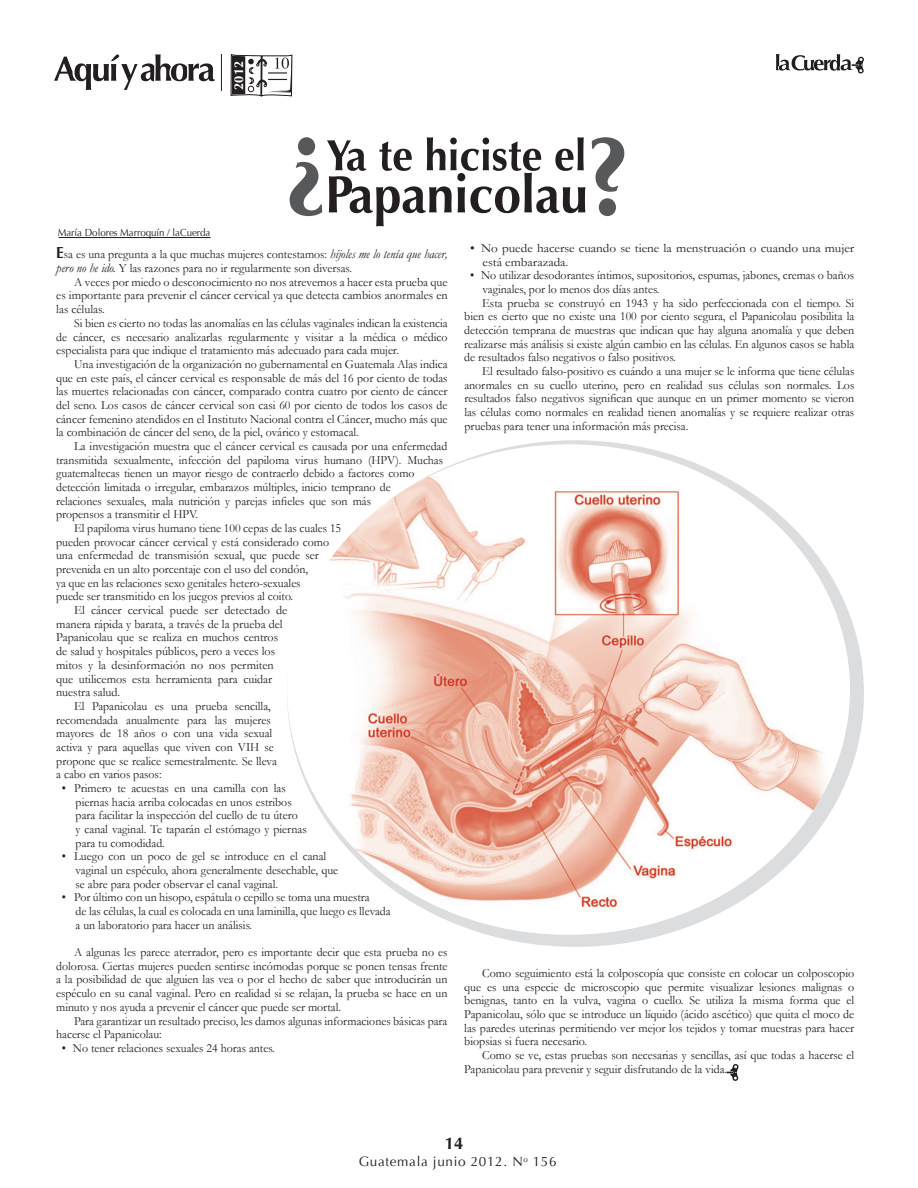
<style>
.page{position:relative;width:918px;height:1188px;background:#fff}
.page>*{position:absolute;margin:0;border:0;box-sizing:border-box;transform-origin:0 0}
.t1{font:700 16.8px "Optima";color:#231f20}
.t2{font:13.5px "Optima";letter-spacing:.05em;color:#231f20}
.t3{font:700 12.9px "Optima";color:#fff}
.t4{font:12.6px/13.6px "Garamond";color:#231f20;scale:.95 1}
.t5{font:12.6px/13.6px "Garamond";color:#231f20;text-align:justify}
.t6{font:12.6px/13.6px "Garamond";color:#231f20;text-align:justify;scale:.96 1}
.t7{font:12.6px/13.6px "Garamond";color:#231f20;scale:1.05 1}
.t8{font:10.2px "Optima";color:#231f20;scale:.95 1}
.s1{font-family:"Optima";font-weight:700;font-size:15.9px}
.s2{font-style:italic;font-size:13.05px}
</style>
<div class="page">
<svg style="left:776px;top:54px;width:88px;height:20px"></svg>
<svg style="left:54px;top:54px;width:161px;height:36px"></svg>
<hr style="left:221px;top:54px;width:1px;height:37px;background:#231f20">
<hr style="left:59px;top:237px;width:152px;height:1px;background:#231f20">
<svg style="left:726px;top:1064px;width:13px;height:17px"></svg>
<img style="left:303px;top:460px;width:547px;height:475px">
<svg style="left:230px;top:54px;width:355px;height:173px"></svg>
<svg style="left:592px;top:137px;width:32px;height:79px"></svg>
<p class="t3" style="left:232px;top:90px;width:30px;rotate:-90deg">2012</p>
<p class="t8" style="left:58px;top:227px;width:162px">María Dolores Marroquín / laCuerda</p>
<p class="t4" style="left:56px;top:248px;width:413px"><span class="s1">E</span>sa es una pregunta a la que muchas mujeres contestamos: <span class="s2">híjoles me lo tenía que hacer, pero no he ido.</span> Y las razones para no ir regularmente son diversas.</p>
<p class="t5" style="left:56px;top:275px;width:393px;text-indent:18px">A veces por miedo o desconocimiento no nos atrevemos a hacer esta prueba que es importante para prevenir el cáncer cervical ya que detecta cambios anormales en las células.</p>
<p class="t4" style="left:56px;top:316px;width:413px;text-align:justify;text-indent:18px">Si bien es cierto no todas las anomalías en las células vaginales indican la existencia de cáncer, es necesario analizarlas regularmente y visitar a la médica o médico especialista para que indique el tratamiento más adecuado para cada mujer.</p>
<p class="t4" style="left:56px;top:357px;width:414px;text-align:justify;text-indent:18px">Una investigación de la organización no gubernamental en Guatemala Alas indica que en este país, el cáncer cervical es responsable de más del 16 por ciento de todas las muertes relacionadas con cáncer, comparado contra cuatro por ciento de cáncer del seno. Los casos de cáncer cervical son casi 60 por ciento de todos los casos de cáncer femenino atendidos en el Instituto Nacional contra el Cáncer, mucho más que la combinación de cáncer del seno, de la piel, ovárico y estomacal.</p>
<p class="t4" style="left:74px;top:439px;width:395px">La investigación muestra que el cáncer cervical es causada por una enfermedad</p>
<p class="t4" style="left:56px;top:453px;width:409px">transmitida sexualmente, infección del papiloma virus humano (HPV). Muchas</p>
<p class="t4" style="left:56px;top:466px;width:379px">guatemaltecas tienen un mayor riesgo de contraerlo debido a factores como</p>
<p class="t4" style="left:56px;top:480px;width:354px">detección limitada o irregular, embarazos múltiples, inicio temprano de</p>
<p class="t4" style="left:56px;top:494px;width:333px">relaciones sexuales, mala nutrición y parejas inieles que son más</p>
<p class="t4" style="left:56px;top:507px;width:151px">propensos a transmitir el HPV.</p>
<p class="t4" style="left:74px;top:521px;width:283px">El papiloma virus humano tiene 100 cepas de las cuales 15</p>
<p class="t4" style="left:56px;top:535px;width:289px">pueden provocar cáncer cervical y está considerado como</p>
<p class="t4" style="left:56px;top:548px;width:278px">una enfermedad de transmisión sexual, que puede ser</p>
<p class="t4" style="left:56px;top:562px;width:267px">prevenida en un alto porcentaje con el uso del condón,</p>
<p class="t4" style="left:56px;top:576px;width:259px">ya que en las relaciones sexo genitales hetero-sexuales</p>
<p class="t4" style="left:56px;top:590px;width:251px">puede ser transmitido en los juegos previos al coito.</p>
<p class="t5" style="left:74px;top:603px;width:215px">El cáncer cervical puede ser detectado de</p>
<p class="t5" style="left:56px;top:617px;width:228px">manera rápida y barata, a través de la prueba del</p>
<p class="t5" style="left:56px;top:631px;width:223px">Papanicolau que se realiza en muchos centros</p>
<p class="t5" style="left:56px;top:644px;width:221px">de salud y hospitales públicos, pero a veces los</p>
<p class="t5" style="left:56px;top:658px;width:219px">mitos y la desinformación no nos permiten</p>
<p class="t5" style="left:56px;top:672px;width:218px">que utilicemos esta herramienta para cuidar</p>
<p class="t5" style="left:56px;top:685px;width:65px">nuestra salud.</p>
<p class="t4" style="left:74px;top:699px;width:208px">El Papanicolau es una prueba sencilla,</p>
<p class="t4" style="left:56px;top:714px;width:227px">recomendada anualmente para las mujeres</p>
<p class="t4" style="left:56px;top:726px;width:229px">mayores de 18 años o con una vida sexual</p>
<p class="t4" style="left:56px;top:740px;width:231px">activa y para aquellas que viven con VIH se</p>
<p class="t4" style="left:56px;top:754px;width:234px">propone que se realice semestralmente. Se lleva</p>
<p class="t4" style="left:56px;top:767px;width:112px">a cabo en varios pasos:</p>
<p class="t4" style="left:76px;top:781px;width:245px;text-indent:-14px">• Primero te acuestas en una camilla con las piernas hacia arriba colocadas en unos estribos para facilitar la inspección del cuello de tu útero<br>y canal vaginal. Te taparán el estómago y piernas para tu comodidad.</p>
<p class="t4" style="left:76px;top:849px;width:278px;text-indent:-14px">• Luego con un poco de gel se introduce en el canal vaginal un espéculo, ahora generalmente desechable, que se abre para poder observar el canal vaginal.</p>
<p class="t4" style="left:76px;top:890px;width:333px;text-indent:-14px">• Por último con un hisopo, espátula o cepillo se toma una muestra<br>de las células, la cual es colocada en una laminilla, que luego es llevada a un laboratorio para hacer un análisis.</p>
<p class="t4" style="left:56px;top:945px;width:413px;text-align:justify;text-indent:18px">A algunas les parece aterrador, pero es importante decir que esta prueba no es dolorosa. Ciertas mujeres pueden sentirse incómodas porque se ponen tensas frente a la posibilidad de que alguien las vea o por el hecho de saber que introducirán un espéculo en su canal vaginal. Pero en realidad si se relajan, la prueba se hace en un minuto y nos ayuda a prevenir el cáncer que puede ser mortal.</p>
<p class="t4" style="left:56px;top:1014px;width:413px;text-indent:18px">Para garantizar un resultado preciso, les damos algunas informaciones básicas para hacerse el Papanicolau:</p>
<p class="t4" style="left:62px;top:1041px;width:226px">• No tener relaciones sexuales 24 horas antes.</p>
<p class="t7" style="left:483px;top:241px;width:356px;text-indent:-13px">• No puede hacerse cuando se tiene la menstruación o cuando una mujer está embarazada.</p>
<p class="t4" style="left:470px;top:268px;width:406px">• No utilizar desodorantes íntimos, supositorios, espumas, jabones, cremas o baños</p>
<p class="t4" style="left:483px;top:282px;width:188px">vaginales, por lo menos dos días antes.</p>
<p class="t4" style="left:482px;top:296px;width:393px">Esta prueba se construyó en 1943 y ha sido perfeccionada con el tiempo. Si</p>
<p class="t4" style="left:464px;top:309px;width:412px">bien es cierto que no existe una 100 por ciento segura, el Papanicolau posibilita la</p>
<p class="t4" style="left:464px;top:323px;width:412px">detección temprana de muestras que indican que hay alguna anomalía y que deben</p>
<p class="t4" style="left:464px;top:337px;width:412px">realizarse más análisis si existe algún cambio en las células. En algunos casos se habla</p>
<p class="t4" style="left:464px;top:350px;width:224px">de resultados falso negativos o falso positivos.</p>
<p class="t4" style="left:482px;top:364px;width:393px">El resultado falso-positivo es cuándo a una mujer se le informa que tiene células</p>
<p class="t4" style="left:464px;top:378px;width:412px">anormales en su cuello uterino, pero en realidad sus células son normales. Los</p>
<p class="t4" style="left:464px;top:392px;width:412px">resultados falso negativos signiican que aunque en un primer momento se vieron</p>
<p class="t4" style="left:464px;top:405px;width:412px">las células como normales en realidad tienen anomalías y se requiere realizar otras</p>
<p class="t4" style="left:464px;top:419px;width:237px">pruebas para tener una información más precisa.</p>
<p class="t6" style="left:464px;top:966px;width:408px;text-indent:18px">Como seguimiento está la colposcopía que consiste en colocar un colposcopio que es una especie de microscopio que permite visualizar lesiones malignas o benignas, tanto en la vulva, vagina o cuello. Se utiliza la misma forma que el Papanicolau, sólo que se introduce un líquido (ácido ascético) que quita el moco de las paredes uterinas permitiendo ver mejor los tejidos y tomar muestras para hacer biopsias si fuera necesario.</p>
<p class="t4" style="left:464px;top:1048px;width:412px;text-indent:18px">Como se ve, estas pruebas son necesarias y sencillas, así que todas a hacerse el<br>Papanicolau para prevenir y seguir disfrutando de la vida.</p>
<h1 class="t1" style="left:445px;top:1134px;width:20px">14</h1>
<p class="t2" style="left:359px;top:1156px;width:199px">Guatemala junio 2012. N<sup>o</sup> 156</p>
</div>
